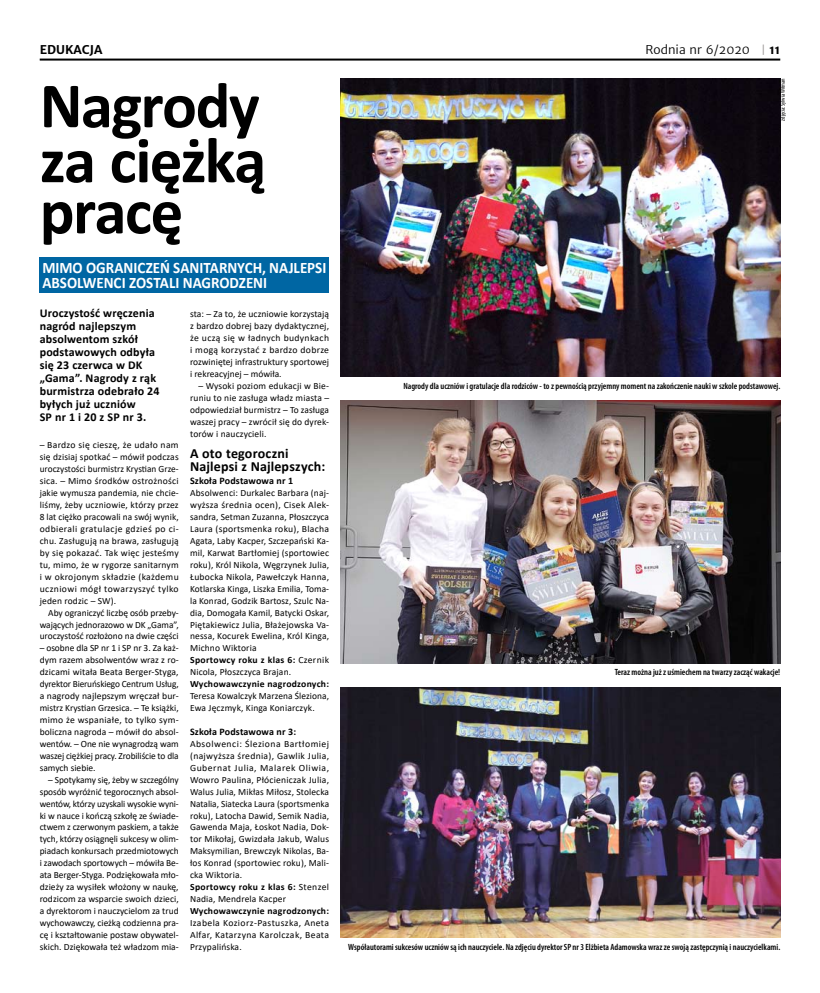
<style>
.page{position:relative;width:820px;height:993px;background:#fff}
.page>*{position:absolute;margin:0;border:0;box-sizing:border-box;transform-origin:0 0}
.t1{font:700 65px/53px "Calibri";color:#000;text-align:justify}
.t2{font:700 16px/15px "Calibri";color:#fff;scale:.94 1}
.t3{font:700 14px/13px "Calibri";letter-spacing:.01em;color:#000}
.t4{font:700 12px/13px "Calibri";letter-spacing:.015em;color:#000}
.t5{font:12px "Merriweather Sans";color:#000}
.t6{font:700 12px "Merriweather Sans";color:#000}
.t7{font:700 10px "Calibri";letter-spacing:.005em;color:#000}
.t8{font:9.5px/11.9px "Calibri";letter-spacing:.01em;color:#000;text-align:justify}
.t9{font:700 9.5px "Calibri";letter-spacing:.015em;color:#000}
.t10{font:600 condensed 9px "Myriad Pro";color:#000}
.t11{font:condensed 6px "Myriad Pro";color:#000}
.s1{font-family:"DIN Pro";color:#999694}
.s2{font-weight:700}
</style>
<div class="page">
<hr style="left:40px;top:59px;width:740px;height:2px;background:#000">
<img style="left:340px;top:78px;width:440px;height:298px">
<img style="left:340px;top:400px;width:440px;height:263px">
<img style="left:340px;top:687px;width:440px;height:250px">
<div style="left:40px;top:257px;width:289px;height:36px;background:#0066a3"></div>
<p class="t6" style="left:40px;top:43px;width:64px">EDUKACJA</p>
<p class="t5" style="left:645px;top:43px;width:136px">Rodnia nr 6/2020 <span class="s1">|</span> <span class="s2">11</span></p>
<h1 class="t1" style="left:40px;top:78px;width:228px">Nagrody za ciężką pracę</h1>
<h2 class="t2" style="left:42px;top:260px;width:303px">Mimo ograniczeń sanitarnych, najlepsi absolwenci zostali nagrodzeni</h2>
<p class="t4" style="left:40px;top:306px;width:121px">Uroczystość wręczenia nagród najlepszym absolwentom szkół podstawowych odbyła się 23 czerwca w DK „Gama”. Nagrody z rąk burmistrza odebrało 24 byłych już uczniów<br>SP nr 1 i 20 z SP nr 3.</p>
<p class="t8" style="left:40px;top:439px;width:140px">– Bardzo się cieszę, że udało nam się dzisiaj spotkać – mówił podczas uroczystości burmistrz Krystian Grze&shy;sica. – Mimo środków ostrożności jakie wymusza pandemia, nie chcie&shy;liśmy, żeby uczniowie, którzy przez 8 lat ciężko pracowali na swój wynik, odbierali gratulacje gdzieś po ci&shy;chu. Zasługują na brawa, zasługują by się pokazać. Tak więc jesteśmy tu, mimo, że w rygorze sanitarnym i w okrojonym składzie (każdemu uczniowi mógł towarzyszyć tylko jeden rodzic – SW).</p>
<p class="t8" style="left:40px;top:606px;width:140px;text-indent:9px">Aby ograniczyć liczbę osób przeby&shy;wających jednorazowo w DK „Gama”, uroczystość rozłożono na dwie części</p>
<p class="t8" style="left:40px;top:641px;width:140px">– osobne dla SP nr 1 i SP nr 3. Za każ&shy;dym razem absolwentów wraz z ro&shy;dzicami witała Beata Berger-Styga, dyrektor Bieruńskiego Centrum Usług, a nagrody najlepszym wręczał bur&shy;mistrz Krystian Grzesica. – Te książki, mimo że wspaniałe, to tylko sym&shy;boliczna nagroda – mówił do absol&shy;wentów. – One nie wynagrodzą wam waszej ciężkiej pracy. Zrobiliście to dla samych siebie.</p>
<p class="t8" style="left:40px;top:773px;width:140px;text-indent:9px">– Spotykamy się, żeby w szczególny sposób wyróżnić tegorocznych absol&shy;wentów, którzy uzyskali wysokie wyni&shy;ki w nauce i kończą szkołę ze świade&shy;ctwem z czerwonym paskiem, a także tych, którzy osiągnęli sukcesy w olim&shy;piadach konkursach przedmiotowych i zawodach sportowych – mówiła Be&shy;ata Berger-Styga. Podziękowała mło&shy;dzieży za wysiłek włożony w naukę, rodzicom za wsparcie swoich dzieci, a dyrektorom i nauczycielom za trud wychowawczy, cieżką codzienna pra&shy;cę i kształtowanie postaw obywatel&shy;skich. Dziękowała też władzom mia-</p>
<p class="t8" style="left:190px;top:308px;width:140px">sta: – Za to, że uczniowie korzystają z bardzo dobrej bazy dydaktycznej, że uczą się w ładnych budynkach i mogą korzystać z bardzo dobrze rozwiniętej infrastruktury sportowej i rekreacyjnej – mówiła.</p>
<p class="t8" style="left:190px;top:379px;width:140px;text-indent:9px">– Wysoki poziom edukacji w Bie&shy;runiu to nie zasługa władz miasta – odpowiedział burmistrz – To zasługa waszej pracy – zwrócił się do dyrek&shy;torów i nauczycieli.</p>
<h3 class="t3" style="left:190px;top:446px;width:136px">A oto tegoroczni<br>Najlepsi z Najlepszych:</h3>
<p class="t7" style="left:190px;top:473px;width:105px">Szkoła Podstawowa nr 1</p>
<p class="t8" style="left:190px;top:486px;width:140px;text-align:left">Absolwenci: Durkalec Barbara (naj&shy;wyższa średnia ocen), Cisek Alek&shy;sandra, Setman Zuzanna, Płoszczyca Laura (sportsmenka roku), Blacha Agata, Laby Kacper, Szczepański Ka&shy;mil, Karwat Bartłomiej (sportowiec roku), Król Nikola, Węgrzynek Julia, Łubocka Nikola, Pawełczyk Hanna, Kotlarska Kinga, Liszka Emilia, Toma&shy;la Konrad, Godzik Bartosz, Szulc Na&shy;dia, Domogała Kamil, Batycki Oskar, Piętakiewicz Julia, Błażejowska Va&shy;nessa, Kocurek Ewelina, Król Kinga, Michno Wiktoria<br><span class="s2">Sportowcy roku z klas 6:</span> Czernik Nicola, Płoszczyca Brajan.</p>
<p class="t9" style="left:190px;top:677px;width:140px">Wychowawczynie nagrodzonych:</p>
<p class="t8" style="left:190px;top:689px;width:140px">Teresa Kowalczyk Marzena Śleziona,<br>Ewa Jęczmyk, Kinga Koniarczyk.</p>
<p class="t7" style="left:190px;top:724px;width:108px">Szkoła Podstawowa nr 3:</p>
<p class="t8" style="left:190px;top:737px;width:140px;text-align:left">Absolwenci: Śleziona Bartłomiej (najwyższa średnia), Gawlik Julia, Gubernat Julia, Malarek Oliwia, Wowro Paulina, Płócieniczak Julia, Walus Julia, Mikłas Miłosz, Stolecka Natalia, Siatecka Laura (sportsmenka roku), Latocha Dawid, Semik Nadia, Gawenda Maja, Łoskot Nadia, Dok&shy;tor Mikołaj, Gwizdała Jakub, Walus Maksymilian, Brewczyk Nikolas, Ba&shy;łos Konrad (sportowiec roku), Mali&shy;cka Wiktoria.<br><span class="s2">Sportowcy roku z klas 6:</span> Stenzel Nadia, Mendrela Kacper</p>
<p class="t9" style="left:190px;top:903px;width:140px">Wychowawczynie nagrodzonych:</p>
<p class="t8" style="left:190px;top:916px;width:140px">Izabela Koziorz-Pastuszka, Aneta Alfar, Katarzyna Karolczak, Beata Przypalińska.</p>
<p class="t11" style="left:778px;top:120px;width:44px;rotate:-90deg">zdjęcia: Sylwia Witman</p>
<p class="t10" style="left:403px;top:380px;width:378px">Nagrody dla uczniów i gratulacje dla rodziców - to z pewnością przyjemny moment na zakończenie nauki w szkole podstawowej.</p>
<p class="t10" style="left:614px;top:666px;width:167px">Teraz można już z uśmiechem na twarzy zacząć wakacje!</p>
<p class="t10" style="left:348px;top:940px;width:433px">Współautorami sukcesów uczniów są ich nauczyciele. Na zdjęciu dyrektor SP nr 3 Elżbieta Adamowska wraz ze swoją zastępczynią i nauczycielkami.</p>
</div>
